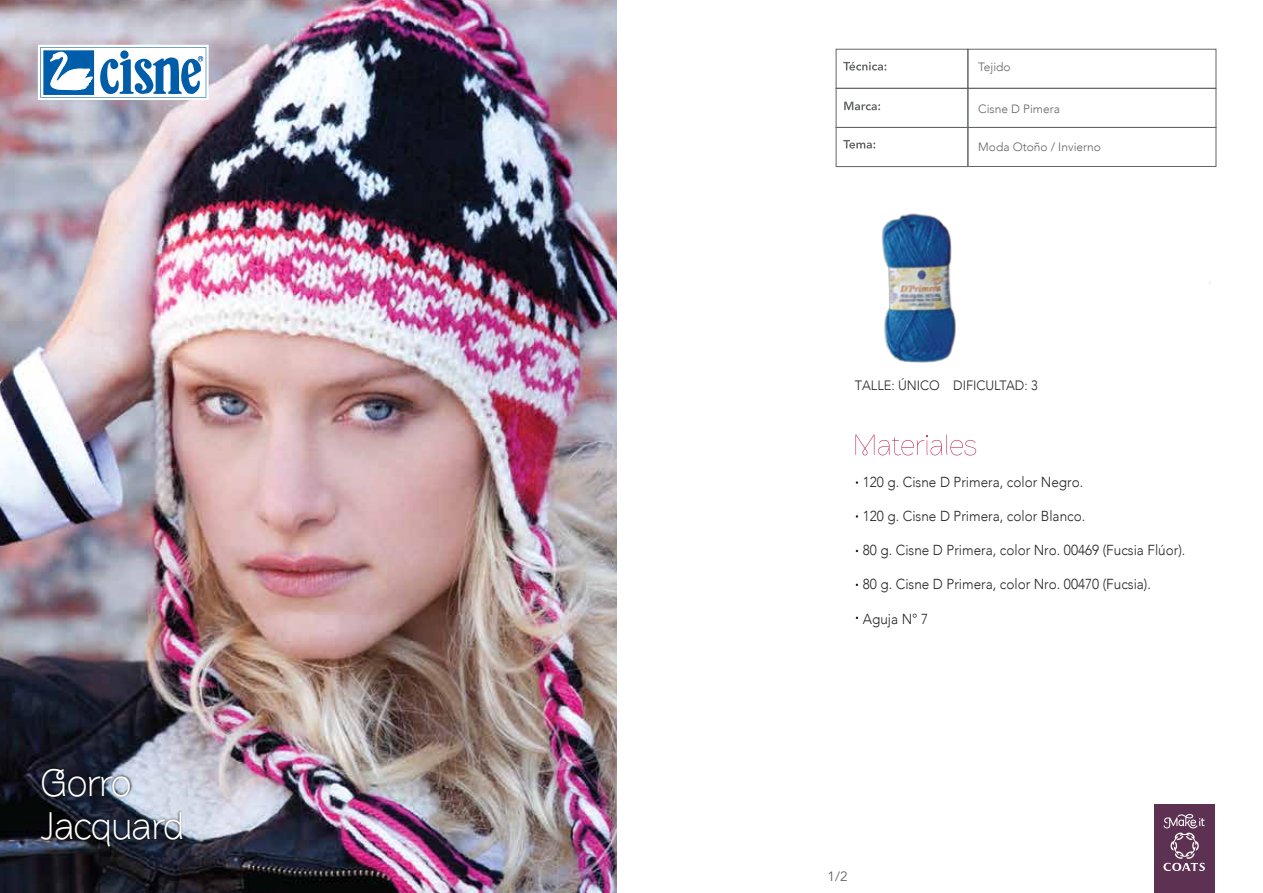
<style>
.page{position:relative;width:1263px;height:893px;background:#fff}
.page>*{position:absolute;margin:0;border:0;box-sizing:border-box;transform-origin:0 0}
.t1{font:300 39px/43.2px "Brownstone Sans";letter-spacing:-.025em;color:#fff}
.t2{font:300 14.4px "Avenir";color:#272425;scale:.94 1}
.t3{font:300 13.5px "Avenir";color:#272425;scale:.95 1}
.t4{font:13.5px "Avenir";color:#616563}
.t5{font:300 12px "Avenir";color:#616563}
</style>
<div class="page">
<img style="left:0;top:0;width:617px;height:893px">
<img style="left:36px;top:760px;width:152px;height:133px">
<img style="left:881px;top:213px;width:75px;height:150px">
<div style="left:968px;top:127px;width:248px;height:40px;border:1px solid #616563"></div>
<div style="left:836px;top:49px;width:132px;height:40px;border:1px solid #616563"></div>
<div style="left:836px;top:88px;width:132px;height:40px;border:1px solid #616563"></div>
<div style="left:836px;top:127px;width:132px;height:40px;border:1px solid #616563"></div>
<div style="left:968px;top:49px;width:248px;height:40px;border:1px solid #616563"></div>
<div style="left:968px;top:88px;width:248px;height:40px;border:1px solid #616563"></div>
<svg style="left:844px;top:102px;width:36px;height:8px"></svg>
<svg style="left:843px;top:62px;width:43px;height:9px"></svg>
<svg style="left:843px;top:140px;width:32px;height:9px"></svg>
<div style="left:1154px;top:804px;width:60px;height:89px;background:#5d3151"></div>
<svg style="left:1163px;top:814px;width:42px;height:57px"></svg>
<div style="left:38px;top:45px;width:171px;height:55px;background:#fff;border:5px solid #fff"></div>
<svg style="left:40px;top:47px;width:166px;height:51px"></svg>
<svg style="left:855px;top:435px;width:121px;height:20px"></svg>
<h1 class="t1" style="left:40px;top:761px;width:146px">Gorro<br>Jacquard</h1>
<p class="t5" style="left:978px;top:60px;width:34px">Tejido</p>
<p class="t5" style="left:978px;top:102px;width:83px">Cisne D Pimera</p>
<p class="t5" style="left:978px;top:140px;width:124px">Moda Otoño / Invierno</p>
<p class="t3" style="left:855px;top:378px;width:194px">TALLE: ÚNICO DIFICULTAD: 3</p>
<p class="t2" style="left:863px;top:474px;width:236px">120 g. Cisne D Primera, color Negro.</p>
<p class="t2" style="left:863px;top:508px;width:238px">120 g. Cisne D Primera, color Blanco.</p>
<p class="t2" style="left:863px;top:542px;width:345px">80 g. Cisne D Primera, color Nro. 00469 (Fucsia Flúor).</p>
<p class="t2" style="left:863px;top:576px;width:308px">80 g. Cisne D Primera, color Nro. 00470 (Fucsia).</p>
<p class="t2" style="left:863px;top:610px;width:71px">Aguja N° 7</p>
<p class="t4" style="left:827px;top:868px;width:22px">1/2</p>
</div>
